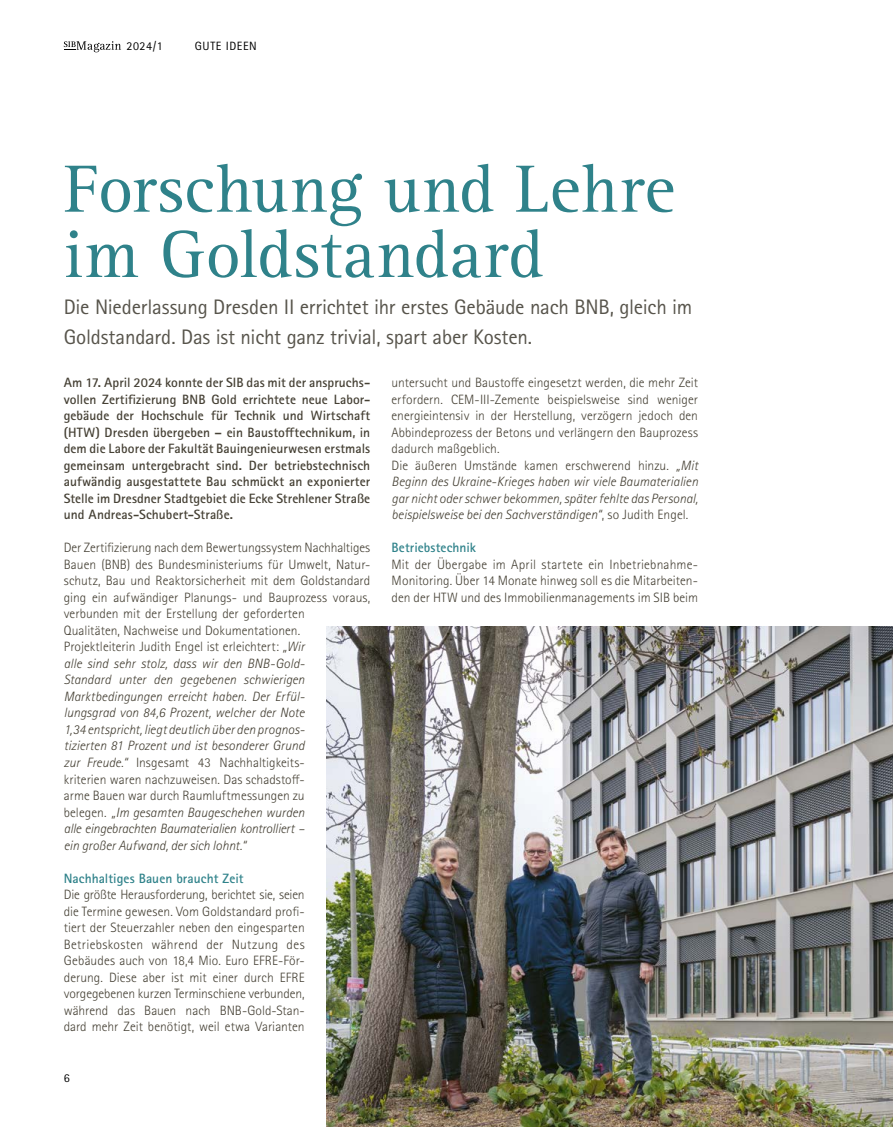
<style>
.page{position:relative;width:893px;height:1127px;background:#fff}
.page>*{position:absolute;margin:0;border:0;box-sizing:border-box;transform-origin:0 0}
.H2_-_Headline_-_Artikel_-_46_pt{font:69px/65.2px "Rotis Serif Pro";color:#2f828a}
.H3_-_Subline_-_Artikel{font:21px/30px "Rotis Sans Serif Pro";letter-spacing:-.01em;color:#57544b}
.P_-_Fließtext{font:300 13.5px/16.5px "Rotis Sans Serif Pro";color:#454034;text-align:justify}
.P_-_Fließtext-2{font:italic 300 13.5px/16.5px "Rotis Sans Serif Pro";color:#454034;text-align:justify}
.P_-_Fließtext_bold{font:700 13.5px/16.5px "Rotis Sans Serif Pro";color:#454034;text-align:justify}
.H5_-_Fließtext_-_Zwischenüberschrift{font:700 13.5px "Rotis Sans Serif Pro";letter-spacing:.005em;color:#2f828a}
.t1{font:12px "Rotis Sans Serif Pro";letter-spacing:.05em;color:#000}
.s1{font-style:normal}
</style>
<div class="page">
<img style="left:326px;top:626px;width:567px;height:501px">
<svg style="left:64px;top:41px;width:57px;height:11px"></svg>
<p class="t1" style="left:126px;top:39px;width:38px">2024/1</p>
<p class="t1" style="left:195px;top:39px;width:63px">GUTE IDEEN</p>
<p class="H2_-_Headline_-_Artikel_-_46_pt" style="left:64px;top:156px;width:613px">Forschung und Lehre im Goldstandard</p>
<p class="H3_-_Subline_-_Artikel" style="left:64px;top:292px;width:630px">Die Niederlassung Dresden II errichtet ihr erstes Gebäude nach BNB, gleich im<br>Goldstandard. Das ist nicht ganz trivial, spart aber Kosten.</p>
<p class="P_-_Fließtext_bold" style="left:64px;top:374px;width:308px">Am 17. April 2024 konnte der SIB das mit der anspruchs&shy;vollen Zertifizierung BNB Gold errichtete neue Labor&shy;gebäude der Hochschule für Technik und Wirtschaft (HTW) Dresden übergeben – ein Baustofftechnikum, in dem die Labore der Fakultät Bauingenieurwesen erstmals gemeinsam untergebracht sind. Der betriebstechnisch aufwändig ausgestattete Bau schmückt an exponierter Stelle im Dresdner Stadtgebiet die Ecke Strehlener Straße und Andreas-Schubert-Straße.</p>
<p class="P_-_Fließtext" style="left:64px;top:540px;width:308px;text-align:left">Der Zertifizierung nach dem Bewertungssystem Nachhaltiges Bauen (BNB) des Bundesministeriums für Umwelt, Natur&shy;schutz, Bau und Reaktorsicherheit mit dem Goldstandard ging ein aufwändiger Planungs- und Bauprozess voraus, verbunden mit der Erstellung der geforderten<br>Qualitäten, Nachweise und Dokumentationen.</p>
<p class="P_-_Fließtext-2" style="left:64px;top:639px;width:242px"><span class="s1">Projektleiterin Judith Engel ist erleichtert:</span> „Wir alle sind sehr stolz, dass wir den BNB-Gold-Standard unter den gegebenen schwierigen Marktbedingungen erreicht haben. Der Erfül&shy;lungsgrad von 84,6 Prozent, welcher der Note 1,34 entspricht, liegt deutlich über den prognos&shy;tizierten 81 Prozent und ist besonderer Grund zur Freude.“ <span class="s1">Insgesamt 43 Nachhaltigkeits&shy;kriterien waren nachzuweisen. Das schadstoff&shy;arme Bauen war durch Raumluftmessungen zu belegen.</span> „Im gesamten Baugeschehen wurden alle eingebrachten Baumaterialien kontrolliert – ein großer Aufwand, der sich lohnt.“</p>
<p class="H5_-_Fließtext_-_Zwischenüberschrift" style="left:64px;top:869px;width:181px">Nachhaltiges Bauen braucht Zeit</p>
<p class="P_-_Fließtext" style="left:64px;top:886px;width:242px">Die größte Herausforderung, berichtet sie, seien die Termine gewesen. Vom Goldstandard profi&shy;tiert der Steuerzahler neben den eingesparten Betriebskosten während der Nutzung des Gebäudes auch von 18,4 Mio. Euro EFRE-För&shy;derung. Diese aber ist mit einer durch EFRE vorgegebenen kurzen Terminschiene verbunden, während das Bauen nach BNB-Gold-Stan&shy;dard mehr Zeit benötigt, weil etwa Varianten</p>
<p class="P_-_Fließtext" style="left:392px;top:375px;width:308px">untersucht und Baustoffe eingesetzt werden, die mehr Zeit erfordern. CEM-III-Zemente beispielsweise sind weniger energieintensiv in der Herstellung, verzögern jedoch den Abbindeprozess der Betons und verlängern den Bauprozess dadurch maßgeblich.</p>
<p class="P_-_Fließtext-2" style="left:392px;top:457px;width:308px"><span class="s1">Die äußeren Umstände kamen erschwerend hinzu.</span> „Mit Beginn des Ukraine-Krieges haben wir viele Baumaterialien gar nicht oder schwer bekommen, später fehlte das Personal, beispielsweise bei den Sachverständigen“<span class="s1">, so Judith Engel.</span></p>
<p class="H5_-_Fließtext_-_Zwischenüberschrift" style="left:392px;top:539px;width:86px">Betriebstechnik</p>
<p class="P_-_Fließtext" style="left:392px;top:556px;width:308px">Mit der Übergabe im April startete ein Inbetriebnahme-Monitoring. Über 14 Monate hinweg soll es die Mitarbeiten&shy;den der HTW und des Immobilienmanagements im SIB beim</p>
<p class="t1" style="left:64px;top:1071px;width:7px">6</p>
</div>
